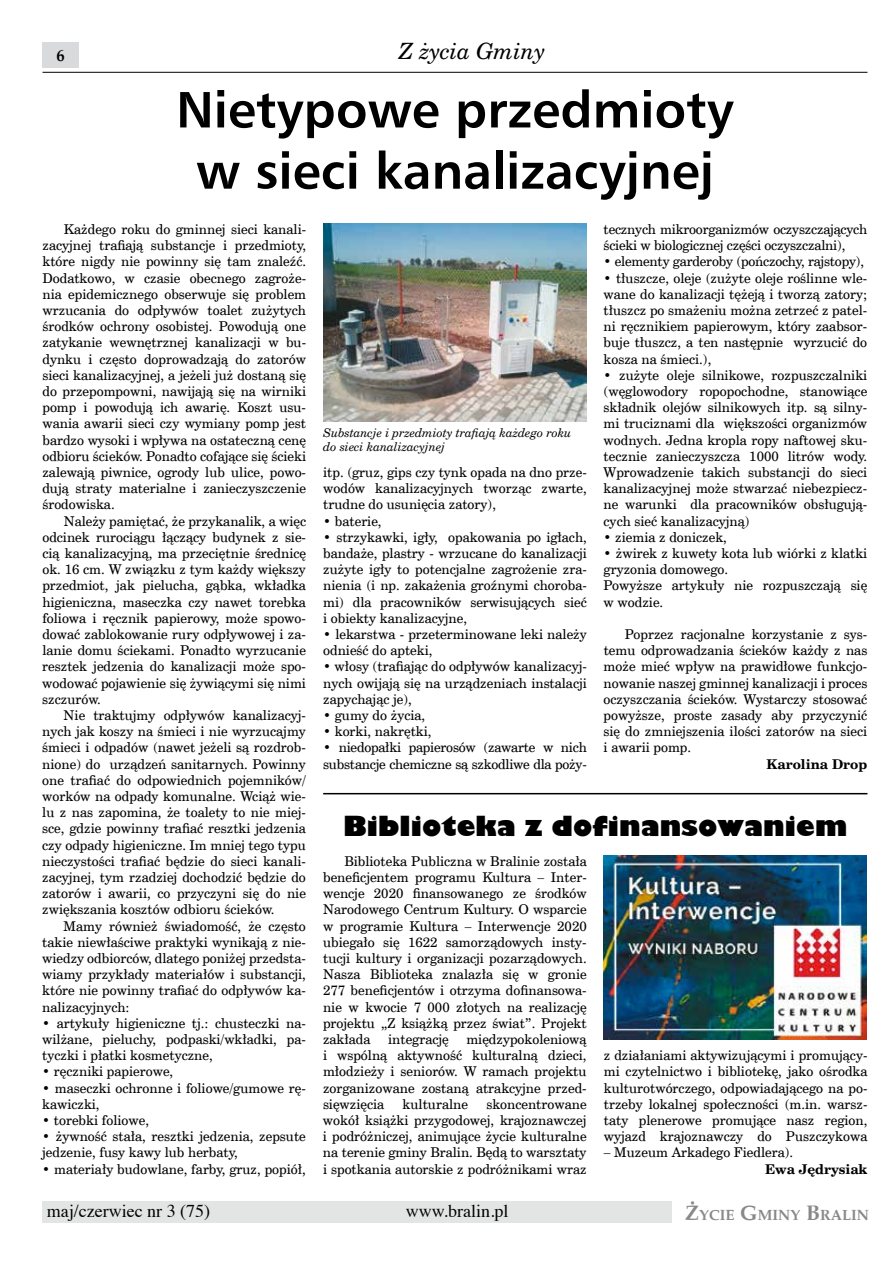
<style>
.page{position:relative;width:893px;height:1263px;background:#fff}
.page>*{position:absolute;margin:0;border:0;box-sizing:border-box;transform-origin:0 0}
.t1{font:700 51px/61.2px "Humnst 777 EU";color:#000;text-align:center}
.t2{font:800 27px "Gilbert";color:#000}
.t3{font:italic 22.5px "Cent Schbook EU";color:#000}
.t4{font:18px "Times";color:#000}
.t5{font:700 16.5px "Palm Springs";color:#000}
.t6{font:700 14.7px "Palm Springs";color:#87888a}
.t7{font:13.5px/16.2px "Cent Schbook EU";color:#000;text-align:justify}
.t8{font:700 13.5px "Cent Schbook EU";color:#000}
.t9{font:italic 12px/14.4px "Cent Schbook EU";color:#000}
.s1{font-size:21px}
</style>
<div class="page">
<div style="left:43px;top:1201px;width:629px;height:21px;background:#e3e4e4"></div>
<hr style="left:43px;top:72px;width:824px;height:1px;background:#000">
<div style="left:43px;top:43px;width:36px;height:25px;background:#d9dadb"></div>
<img style="left:323px;top:224px;width:264px;height:198px">
<img style="left:604px;top:856px;width:263px;height:183px">
<hr style="left:323px;top:793px;width:544px;height:1px;background:#000">
<p class="t5" style="left:56px;top:46px;width:10px">6</p>
<h3 class="t3" style="left:399px;top:37px;width:148px">Z życia Gminy</h3>
<h1 class="t1" style="left:176px;top:79px;width:559px">Nietypowe przedmioty w sieci kanalizacyjnej</h1>
<p class="t7" style="left:42px;top:221px;width:265px;text-indent:21px">Każdego roku do gminnej sieci kanali&shy;zacyjnej trafiają substancje i przedmioty, które nigdy nie powinny się tam znaleźć.<br>Dodatkowo, w czasie obecnego zagroże&shy;nia epidemicznego obserwuje się problem wrzucania do odpływów toalet zużytych środków ochrony osobistej. Powodują one zatykanie wewnętrznej kanalizacji w bu&shy;dynku i często doprowadzają do zatorów sieci kanalizacyjnej, a jeżeli już dostaną się do przepompowni, nawijają się na wirniki pomp i powodują ich awarię. Koszt usu&shy;wania awarii sieci czy wymiany pomp jest bardzo wysoki i wpływa na ostateczną cenę odbioru ścieków. Ponadto cofające się ścieki zalewają piwnice, ogrody lub ulice, powo&shy;dują straty materialne i zanieczyszczenie środowiska.</p>
<p class="t7" style="left:42px;top:513px;width:265px;text-indent:21px">Należy pamiętać, że przykanalik, a więc odcinek rurociągu łączący budynek z sie&shy;cią kanalizacyjną, ma przeciętnie średnicę ok. 16 cm. W związku z tym każdy większy przedmiot, jak pielucha, gąbka, wkładka higieniczna, maseczka czy nawet torebka foliowa i ręcznik papierowy, może spowo&shy;dować zablokowanie rury odpływowej i za&shy;lanie domu ściekami. Ponadto wyrzucanie resztek jedzenia do kanalizacji może spo&shy;wodować pojawienie się żywiącymi się nimi szczurów.</p>
<p class="t7" style="left:42px;top:707px;width:265px;text-indent:21px">Nie traktujmy odpływów kanalizacyj&shy;nych jak koszy na śmieci i nie wyrzucajmy śmieci i odpadów (nawet jeżeli są rozdrob&shy;nione) do urządzeń sanitarnych. Powinny one trafiać do odpowiednich pojemników/ worków na odpady komunalne. Wciąż wie&shy;lu z nas zapomina, że toalety to nie miej&shy;sce, gdzie powinny trafiać resztki jedzenia czy odpady higieniczne. Im mniej tego typu nieczystości trafiać będzie do sieci kanali&shy;zacyjnej, tym rzadziej dochodzić będzie do zatorów i awarii, co przyczyni się do nie zwiększania kosztów odbioru ścieków.</p>
<p class="t7" style="left:42px;top:918px;width:265px;text-indent:21px">Mamy również świadomość, że często takie niewłaściwe praktyki wynikają z nie&shy;wiedzy odbiorców, dlatego poniżej przedsta&shy;wiamy przykłady materiałów i substancji, które nie powinny trafiać do odpływów ka&shy;nalizacyjnych:</p>
<p class="t7" style="left:42px;top:1015px;width:265px">• artykuły higieniczne tj.: chusteczki na&shy;wilżane, pieluchy, podpaski/wkładki, pa&shy;tyczki i płatki kosmetyczne,</p>
<p class="t7" style="left:42px;top:1064px;width:133px">• ręczniki papierowe,</p>
<p class="t7" style="left:42px;top:1080px;width:265px">• maseczki ochronne i foliowe/gumowe rę&shy;kawiczki,</p>
<p class="t7" style="left:42px;top:1112px;width:108px">• torebki foliowe,</p>
<p class="t7" style="left:42px;top:1129px;width:265px">• żywność stała, resztki jedzenia, zepsute jedzenie, fusy kawy lub herbaty,</p>
<p class="t7" style="left:42px;top:1161px;width:265px">• materiały budowlane, farby, gruz, popiół,</p>
<p class="t9" style="left:323px;top:425px;width:250px">Substancje i przedmioty trafiają każdego roku do sieci kanalizacyjnej</p>
<p class="t7" style="left:323px;top:464px;width:265px">itp. (gruz, gips czy tynk opada na dno prze&shy;wodów kanalizacyjnych tworząc zwarte, trudne do usunięcia zatory),</p>
<p class="t7" style="left:323px;top:513px;width:60px">• baterie,</p>
<p class="t7" style="left:323px;top:529px;width:265px">• strzykawki, igły, opakowania po igłach, bandaże, plastry - wrzucane do kanalizacji zużyte igły to potencjalne zagrożenie zra&shy;nienia (i np. zakażenia groźnymi choroba&shy;mi) dla pracowników serwisujących sieć i obiekty kanalizacyjne,</p>
<p class="t7" style="left:323px;top:626px;width:265px">• lekarstwa - przeterminowane leki należy odnieść do apteki,</p>
<p class="t7" style="left:323px;top:659px;width:265px">• włosy (trafiając do odpływów kanalizacyj&shy;nych owijają się na urządzeniach instalacji zapychając je),</p>
<p class="t7" style="left:323px;top:707px;width:104px">• gumy do życia,</p>
<p class="t7" style="left:323px;top:724px;width:110px">• korki, nakrętki,</p>
<p class="t7" style="left:323px;top:740px;width:265px">• niedopałki papierosów (zawarte w nich substancje chemiczne są szkodliwe dla poży-</p>
<p class="t7" style="left:604px;top:221px;width:265px">tecznych mikroorganizmów oczyszczających ścieki w biologicznej części oczyszczalni),</p>
<p class="t7" style="left:604px;top:254px;width:262px">• elementy garderoby (pończochy, rajstopy),</p>
<p class="t7" style="left:604px;top:270px;width:265px">• tłuszcze, oleje (zużyte oleje roślinne wle&shy;wane do kanalizacji tężeją i tworzą zatory; tłuszcz po smażeniu można zetrzeć z patel&shy;ni ręcznikiem papierowym, który zaabsor&shy;buje tłuszcz, a ten następnie wyrzucić do kosza na śmieci.),</p>
<p class="t7" style="left:604px;top:367px;width:265px">• zużyte oleje silnikowe, rozpuszczalniki (węglowodory ropopochodne, stanowiące składnik olejów silnikowych itp. są silny&shy;mi truciznami dla większości organizmów wodnych. Jedna kropla ropy naftowej sku&shy;tecznie zanieczyszcza 1000 litrów wody.<br>Wprowadzenie takich substancji do sieci kanalizacyjnej może stwarzać niebezpiecz&shy;ne warunki dla pracowników obsługują&shy;cych sieć kanalizacyjną)</p>
<p class="t7" style="left:604px;top:529px;width:125px">• ziemia z doniczek,</p>
<p class="t7" style="left:604px;top:545px;width:265px;text-align:left">• żwirek z kuwety kota lub wiórki z klatki gryzonia domowego.<br>Powyższe artykuły nie rozpuszczają się w wodzie.</p>
<p class="t7" style="left:604px;top:626px;width:265px;text-indent:21px">Poprzez racjonalne korzystanie z sys&shy;temu odprowadzania ścieków każdy z nas może mieć wpływ na prawidłowe funkcjo&shy;nowanie naszej gminnej kanalizacji i proces oczyszczania ścieków. Wystarczy stosować powyższe, proste zasady aby przyczynić się do zmniejszenia ilości zatorów na sieci i awarii pomp.</p>
<p class="t8" style="left:767px;top:755px;width:102px">Karolina Drop</p>
<h2 class="t2" style="left:343px;top:810px;width:506px">Biblioteka z dofinansowaniem</h2>
<p class="t7" style="left:323px;top:853px;width:265px;text-indent:21px">Biblioteka Publiczna w Bralinie została beneficjentem programu Kultura – Inter&shy;wencje 2020 finansowanego ze środków Narodowego Centrum Kultury. O wsparcie w programie Kultura – Interwencje 2020 ubiegało się 1622 samorządowych insty&shy;tucji kultury i organizacji pozarządowych.<br>Nasza Biblioteka znalazła się w gronie 277 beneficjentów i otrzyma dofinansowa&shy;nie w kwocie 7 000 złotych na realizację projektu „Z książką przez świat”. Projekt zakłada</p>
<p class="t7" style="left:323px;top:1031px;width:265px;text-indent:143px">międzypokoleniową i wspólną aktywność kulturalną dzieci, młodzieży i seniorów. W ramach projektu zorganizowane zostaną atrakcyjne przed&shy;sięwzięcia</p>
<p class="t7" style="left:388px;top:1031px;width:62px">integrację</p>
<p class="t7" style="left:323px;top:1096px;width:265px;text-indent:163px">skoncentrowane wokół książki przygodowej, krajoznawczej i podróżniczej, animujące życie kulturalne na terenie gminy Bralin. Będą to warsztaty i spotkania autorskie z podróżnikami wraz</p>
<p class="t7" style="left:403px;top:1096px;width:67px">kulturalne</p>
<p class="t7" style="left:604px;top:1048px;width:265px">z działaniami aktywizującymi i promujący&shy;mi czytelnictwo i bibliotekę, jako ośrodka kulturotwórczego, odpowiadającego na po&shy;trzeby lokalnej społeczności (m.in. warsz&shy;taty plenerowe promujące nasz region, wyjazd krajoznawczy do Puszczykowa</p>
<p class="t7" style="left:604px;top:1145px;width:191px">– Muzeum Arkadego Fiedlera).</p>
<p class="t8" style="left:765px;top:1160px;width:104px">Ewa Jędrysiak</p>
<h3 class="t4" style="left:47px;top:1194px;width:165px">maj/czerwiec nr 3 (75)</h3>
<h3 class="t4" style="left:406px;top:1194px;width:104px">www.bralin.pl</h3>
<p class="t6" style="left:685px;top:1206px;width:185px"><span class="s1">Ż</span>YCIE <span class="s1">G</span>MINY <span class="s1">B</span>RALIN</p>
</div>
